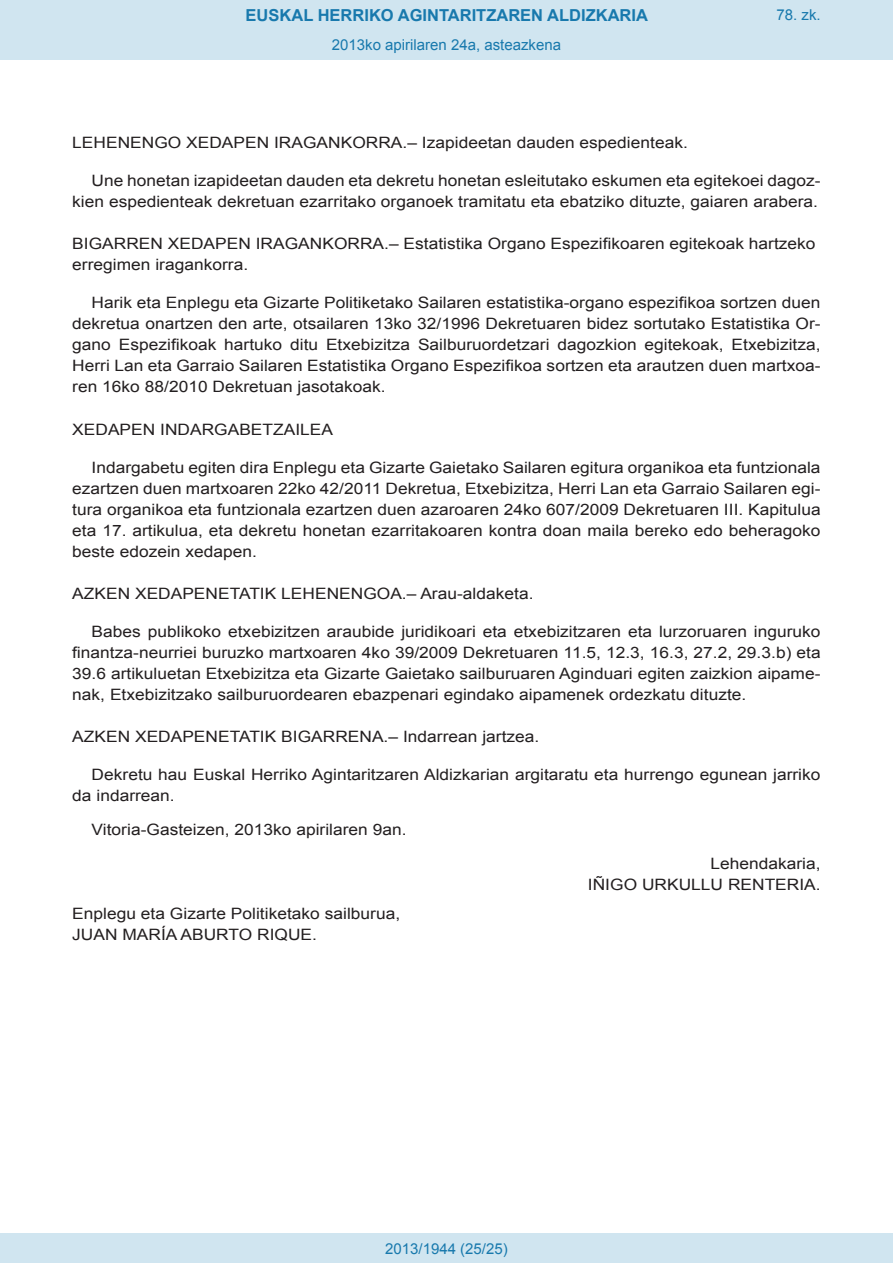
<style>
.page{position:relative;width:893px;height:1263px;background:#fff}
.page>*{position:absolute;margin:0;border:0;box-sizing:border-box;transform-origin:0 0}
.t1{font:700 16.5px "Arial";color:#1879ad}
.BOPVDetalle{font:15.6px/21px "Arial";color:#231f20;text-align:justify;scale:1.11 1}
.BOPVDisposicionTitul{font:15.6px/21px "Arial";color:#231f20;scale:1.11 1}
.BOPVFirmaPuesto{font:15.6px "Arial";color:#231f20;scale:1.11 1}
.BOPVFirmaLugFec{font:15.6px "Arial";color:#231f20;scale:1.11 1}
.BOPVDisposicion{font:15.6px "Arial";color:#231f20;scale:1.11 1}
.BOPVNombreLehen2{font:15.6px "Arial";color:#231f20;scale:1.11 1}
.BOPVFirmaNombre{font:15.6px "Arial";color:#231f20;scale:1.11 1}
.BOPVPuestoLehen2{font:15.6px "Arial";color:#231f20;scale:1.11 1}
.Paginacion_Centro{font:15px "Arial";color:#1879ad}
</style>
<div class="page">
<div style="left:0;top:0;width:893px;height:60px;background:#d0e5f0"></div>
<div style="left:0;top:1233px;width:893px;height:30px;background:#d0e5f0"></div>
<p class="t1" style="left:246px;top:4px;width:404px">EUSKAL HERRIKO AGINTARITZAREN ALDIZKARIA</p>
<p class="Paginacion_Centro" style="left:332px;top:35px;width:231px">2013ko apirilaren 24a, asteazkena</p>
<p class="Paginacion_Centro" style="left:776px;top:5px;width:46px">78. zk.</p>
<p class="BOPVDisposicionTitul" style="left:72px;top:132px;width:556px">LEHENENGO XEDAPEN IRAGANKORRA.– Izapideetan dauden espedienteak.</p>
<p class="BOPVDetalle" style="left:72px;top:170px;width:676px;text-align:right">Une honetan izapideetan dauden eta dekretu honetan esleitutako eskumen eta egitekoei dagoz&shy;kien espedienteak dekretuan ezarritako organoek tramitatu eta ebatziko dituzte, gaiaren arabera.</p>
<p class="BOPVDisposicionTitul" style="left:72px;top:234px;width:671px">BIGARREN XEDAPEN IRAGANKORRA.– Estatistika Organo Espezifikoaren egitekoak hartzeko erregimen iragankorra.</p>
<p class="BOPVDetalle" style="left:72px;top:293px;width:676px;text-indent:19px">Harik eta Enplegu eta Gizarte Politiketako Sailaren estatistika-organo espezifikoa sortzen duen dekretua onartzen den arte, otsailaren 13ko 32/1996 Dekretuaren bidez sortutako Estatistika Or&shy;gano Espezifikoak hartuko ditu Etxebizitza Sailburuordetzari dagozkion egitekoak, Etxebizitza, Herri Lan eta Garraio Sailaren Estatistika Organo Espezifikoa sortzen eta arautzen duen martxoa&shy;ren 16ko 88/2010 Dekretuan jasotakoak.</p>
<p class="BOPVDisposicion" style="left:72px;top:419px;width:236px">XEDAPEN INDARGABETZAILEA</p>
<p class="BOPVDetalle" style="left:72px;top:457px;width:676px;text-indent:19px">Indargabetu egiten dira Enplegu eta Gizarte Gaietako Sailaren egitura organikoa eta funtzionala ezartzen duen martxoaren 22ko 42/2011 Dekretua, Etxebizitza, Herri Lan eta Garraio Sailaren egi&shy;tura organikoa eta funtzionala ezartzen duen azaroaren 24ko 607/2009 Dekretuaren III. Kapitulua eta 17. artikulua, eta dekretu honetan ezarritakoaren kontra doan maila bereko edo beheragoko beste edozein xedapen.</p>
<p class="BOPVDisposicionTitul" style="left:72px;top:583px;width:417px">AZKEN XEDAPENETATIK LEHENENGOA.– Arau-aldaketa.</p>
<p class="BOPVDetalle" style="left:72px;top:621px;width:676px;text-indent:19px">Babes publikoko etxebizitzen araubide juridikoari eta etxebizitzaren eta lurzoruaren inguruko finantza-neurriei buruzko martxoaren 4ko 39/2009 Dekretuaren 11.5, 12.3, 16.3, 27.2, 29.3.b) eta 39.6 artikuluetan Etxebizitza eta Gizarte Gaietako sailburuaren Aginduari egiten zaizkion aipame&shy;nak, Etxebizitzako sailburuordearen ebazpenari egindako aipamenek ordezkatu dituzte.</p>
<p class="BOPVDisposicionTitul" style="left:72px;top:726px;width:422px">AZKEN XEDAPENETATIK BIGARRENA.– Indarrean jartzea.</p>
<p class="BOPVDetalle" style="left:72px;top:764px;width:676px;text-indent:19px">Dekretu hau Euskal Herriko Agintaritzaren Aldizkarian argitaratu eta hurrengo egunean jarriko da indarrean.</p>
<p class="BOPVFirmaLugFec" style="left:92px;top:819px;width:285px">Vitoria-Gasteizen, 2013ko apirilaren 9an.</p>
<p class="BOPVPuestoLehen2" style="left:710px;top:853px;width:101px">Lehendakaria,</p>
<p class="BOPVNombreLehen2" style="left:588px;top:874px;width:211px">IÑIGO URKULLU RENTERIA.</p>
<p class="BOPVFirmaPuesto" style="left:72px;top:903px;width:297px">Enplegu eta Gizarte Politiketako sailburua,</p>
<p class="BOPVFirmaNombre" style="left:72px;top:924px;width:222px">JUAN MARÍA ABURTO RIQUE.</p>
<p class="Paginacion_Centro" style="left:385px;top:1238px;width:124px">2013/1944 (25/25)</p>
</div>
